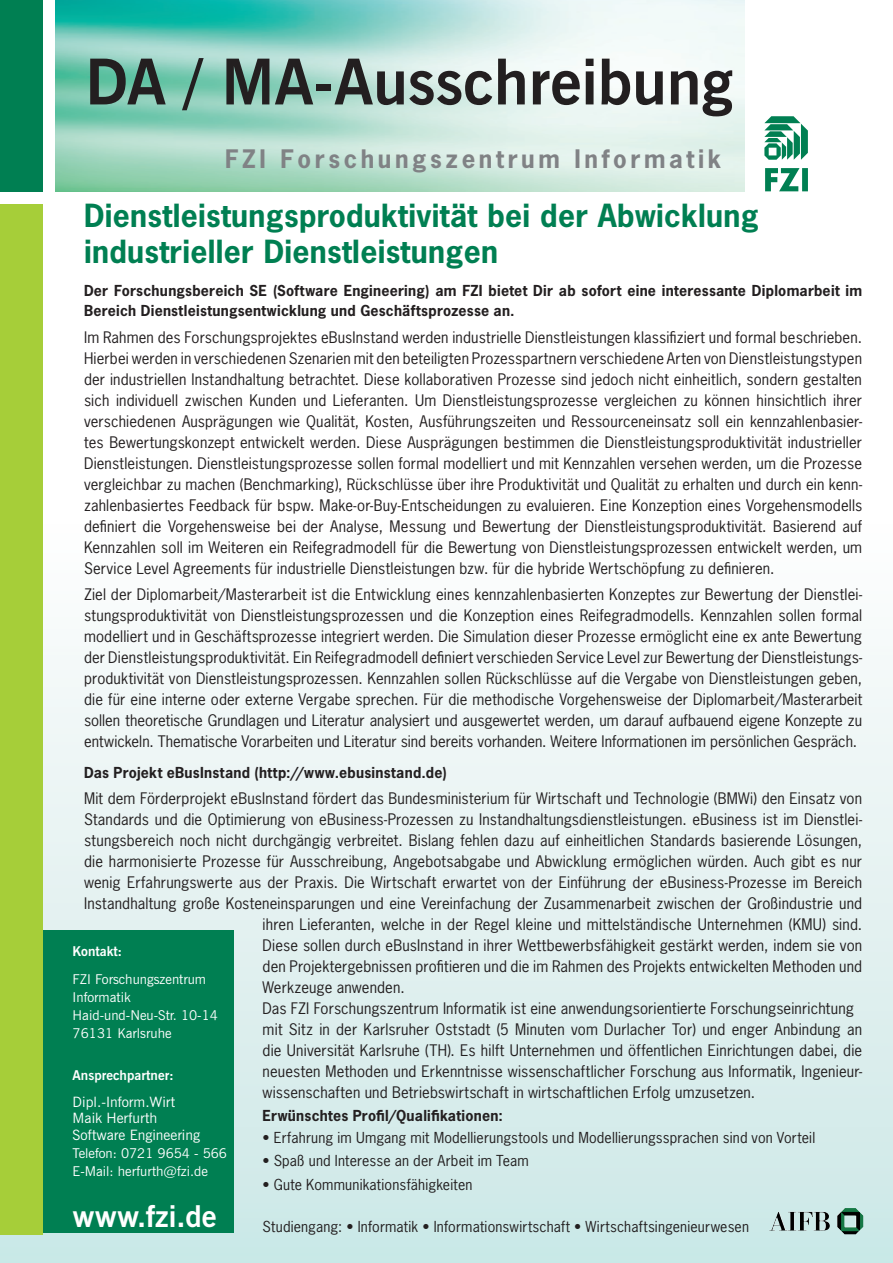
<style>
.page{position:relative;width:893px;height:1263px;background:#fff}
.page>*{position:absolute;margin:0;border:0;box-sizing:border-box;transform-origin:0 0}
.t1{font:700 63px "News Gothic BT";color:#231f20}
.t2{font:700 30px/36px "News Gothic Std";letter-spacing:.01em;color:#007f52}
.t3{font:700 30px "News Gothic BT";color:#fff}
.t4{font:700 24px "News Gothic Std";letter-spacing:.15em;color:#808285}
.t5{font:15px/21px "News Gothic Std";letter-spacing:.01em;color:#231f20;text-align:justify}
.t6{font:700 14.25px/19.5px "News Gothic Std";letter-spacing:.015em;color:#231f20}
.t7{font:14.25px "News Gothic Std";letter-spacing:.015em;color:#231f20}
.t8{font:14.25px/16.5px "News Gothic BT";color:#fff}
.t9{font:13.5px/18px "News Gothic BT";color:#fff}
.t10{font:700 13.5px "News Gothic BT";color:#fff}
</style>
<div class="page">
<div style="left:0;top:521px;width:893px;height:742px;background:linear-gradient(to bottom,#fefdfd,#cce7e6)"></div>
<svg style="left:765px;top:168px;width:43px;height:23px"></svg>
<svg style="left:764px;top:116px;width:44px;height:44px"></svg>
<div style="left:0;top:0;width:43px;height:191px;background:#007f52"></div>
<div style="left:0;top:204px;width:43px;height:1030px;background:#a6ce39"></div>
<img style="left:55px;top:0;width:689px;height:191px">
<div style="left:43px;top:930px;width:191px;height:303px;background:#007f52"></div>
<img style="left:778px;top:1208px;width:85px;height:26px">
<h1 class="t1" style="left:85px;top:44px;width:649px">DA / MA-Ausschreibung</h1>
<h3 class="t4" style="left:225px;top:143px;width:498px">FZI Forschungszentrum Informatik</h3>
<h2 class="t2" style="left:84px;top:198px;width:676px">Dienstleistungsproduktivität bei der Abwicklung industrieller Dienstleistungen</h2>
<p class="t6" style="left:84px;top:281px;width:780px">Der Forschungsbereich SE (Software Engineering) am FZI bietet Dir ab sofort eine interessante Diplomarbeit im<br>Bereich Dienstleistungsentwicklung und Geschäftsprozesse an.</p>
<p class="t5" style="left:84px;top:327px;width:780px">Im Rahmen des Forschungsprojektes eBusInstand werden industrielle Dienstleistungen klassifiziert und formal beschrieben.<br>Hierbei werden in verschiedenen Szenarien mit den beteiligten Prozesspartnern verschiedene Arten von Dienstleistungstypen der industriellen Instandhaltung betrachtet. Diese kollaborativen Prozesse sind jedoch nicht einheitlich, sondern gestalten sich individuell zwischen Kunden und Lieferanten. Um Dienstleistungsprozesse vergleichen zu können hinsichtlich ihrer verschiedenen Ausprägungen wie Qualität, Kosten, Ausführungszeiten und Ressourceneinsatz soll ein kennzahlenbasier&shy;tes Bewertungskonzept entwickelt werden. Diese Ausprägungen bestimmen die Dienstleistungsproduktivität industrieller Dienstleistungen. Dienstleistungsprozesse sollen formal modelliert und mit Kennzahlen versehen werden, um die Prozesse vergleichbar zu machen (Benchmarking), Rückschlüsse über ihre Produktivität und Qualität zu erhalten und durch ein kenn&shy;zahlenbasiertes Feedback für bspw. Make-or-Buy-Entscheidungen zu evaluieren. Eine Konzeption eines Vorgehensmodells definiert die Vorgehensweise bei der Analyse, Messung und Bewertung der Dienstleistungsproduktivität. Basierend auf Kennzahlen soll im Weiteren ein Reifegradmodell für die Bewertung von Dienstleistungsprozessen entwickelt werden, um Service Level Agreements für industrielle Dienstleistungen bzw. für die hybride Wertschöpfung zu definieren.</p>
<p class="t5" style="left:84px;top:584px;width:780px">Ziel der Diplomarbeit/Masterarbeit ist die Entwicklung eines kennzahlenbasierten Konzeptes zur Bewertung der Dienstlei&shy;stungsproduktivität von Dienstleistungsprozessen und die Konzeption eines Reifegradmodells. Kennzahlen sollen formal modelliert und in Geschäftsprozesse integriert werden. Die Simulation dieser Prozesse ermöglicht eine ex ante Bewertung der Dienstleistungsproduktivität. Ein Reifegradmodell definiert verschieden Service Level zur Bewertung der Dienstleistungs&shy;produktivität von Dienstleistungsprozessen. Kennzahlen sollen Rückschlüsse auf die Vergabe von Dienstleistungen geben, die für eine interne oder externe Vergabe sprechen. Für die methodische Vorgehensweise der Diplomarbeit/Masterarbeit sollen theoretische Grundlagen und Literatur analysiert und ausgewertet werden, um darauf aufbauend eigene Konzepte zu entwickeln. Thematische Vorarbeiten und Literatur sind bereits vorhanden. Weitere Informationen im persönlichen Gespräch.</p>
<p class="t6" style="left:84px;top:762px;width:364px">Das Projekt eBusInstand (http://www.ebusinstand.de)</p>
<p class="t5" style="left:84px;top:788px;width:780px">Mit dem Förderprojekt eBusInstand fördert das Bundesministerium für Wirtschaft und Technologie (BMWi) den Einsatz von</p>
<p class="t5" style="left:84px;top:809px;width:780px">Standards und die Optimierung von eBusiness-Prozessen zu Instandhaltungsdienstleistungen. eBusiness ist im Dienstlei-</p>
<p class="t5" style="left:84px;top:830px;width:780px">stungsbereich noch nicht durchgängig verbreitet. Bislang fehlen dazu auf einheitlichen Standards basierende Lösungen,</p>
<p class="t5" style="left:84px;top:851px;width:780px">die harmonisierte Prozesse für Ausschreibung, Angebotsabgabe und Abwicklung ermöglichen würden. Auch gibt es nur</p>
<p class="t5" style="left:84px;top:872px;width:780px">wenig Erfahrungswerte aus der Praxis. Die Wirtschaft erwartet von der Einführung der eBusiness-Prozesse im Bereich</p>
<p class="t5" style="left:84px;top:893px;width:780px">Instandhaltung große Kosteneinsparungen und eine Vereinfachung der Zusammenarbeit zwischen der Großindustrie und</p>
<p class="t5" style="left:263px;top:914px;width:601px">ihren Lieferanten, welche in der Regel kleine und mittelständische Unternehmen (KMU) sind.</p>
<p class="t5" style="left:263px;top:935px;width:601px">Diese sollen durch eBusInstand in ihrer Wettbewerbsfähigkeit gestärkt werden, indem sie von</p>
<p class="t5" style="left:263px;top:956px;width:601px">den Projektergebnissen profitieren und die im Rahmen des Projekts entwickelten Methoden und</p>
<p class="t5" style="left:263px;top:977px;width:144px">Werkzeuge anwenden.</p>
<p class="t5" style="left:263px;top:998px;width:593px">Das FZI Forschungszentrum Informatik ist eine anwendungsorientierte Forschungseinrichtung</p>
<p class="t5" style="left:263px;top:1019px;width:601px">mit Sitz in der Karlsruher Oststadt (5 Minuten vom Durlacher Tor) und enger Anbindung an</p>
<p class="t5" style="left:263px;top:1040px;width:601px">die Universität Karlsruhe (TH). Es hilft Unternehmen und öffentlichen Einrichtungen dabei, die</p>
<p class="t5" style="left:263px;top:1061px;width:601px">neuesten Methoden und Erkenntnisse wissenschaftlicher Forschung aus Informatik, Ingenieur-</p>
<p class="t5" style="left:263px;top:1082px;width:494px">wissenschaften und Betriebswirtschaft in wirtschaftlichen Erfolg umzusetzen.</p>
<p class="t6" style="left:263px;top:1105px;width:242px">Erwünschtes Profil/Qualifikationen:</p>
<p class="t7" style="left:263px;top:1128px;width:554px">• Erfahrung im Umgang mit Modellierungstools und Modellierungssprachen sind von Vorteil</p>
<p class="t7" style="left:263px;top:1151px;width:268px">• Spaß und Interesse an der Arbeit im Team</p>
<p class="t7" style="left:263px;top:1175px;width:211px">• Gute Kommunikationsfähigkeiten</p>
<p class="t7" style="left:263px;top:1218px;width:488px">Studiengang: • Informatik • Informationswirtschaft • Wirtschaftsingenieurwesen</p>
<p class="t10" style="left:73px;top:943px;width:51px">Kontakt:</p>
<p class="t9" style="left:73px;top:970px;width:147px">FZI Forschungszentrum<br>Informatik<br>Haid-und-Neu-Str. 10-14<br>76131 Karlsruhe</p>
<p class="t10" style="left:73px;top:1067px;width:103px">Ansprechpartner:</p>
<p class="t8" style="left:73px;top:1093px;width:129px">Dipl.-Inform.Wirt<br>Maik Herfurth<br>Software Engineering</p>
<p class="t9" style="left:73px;top:1144px;width:156px">Telefon: 0721 9654 - 566<br>E-Mail: herfurth@fzi.de</p>
<h2 class="t3" style="left:73px;top:1198px;width:146px">www.fzi.de</h2>
</div>
